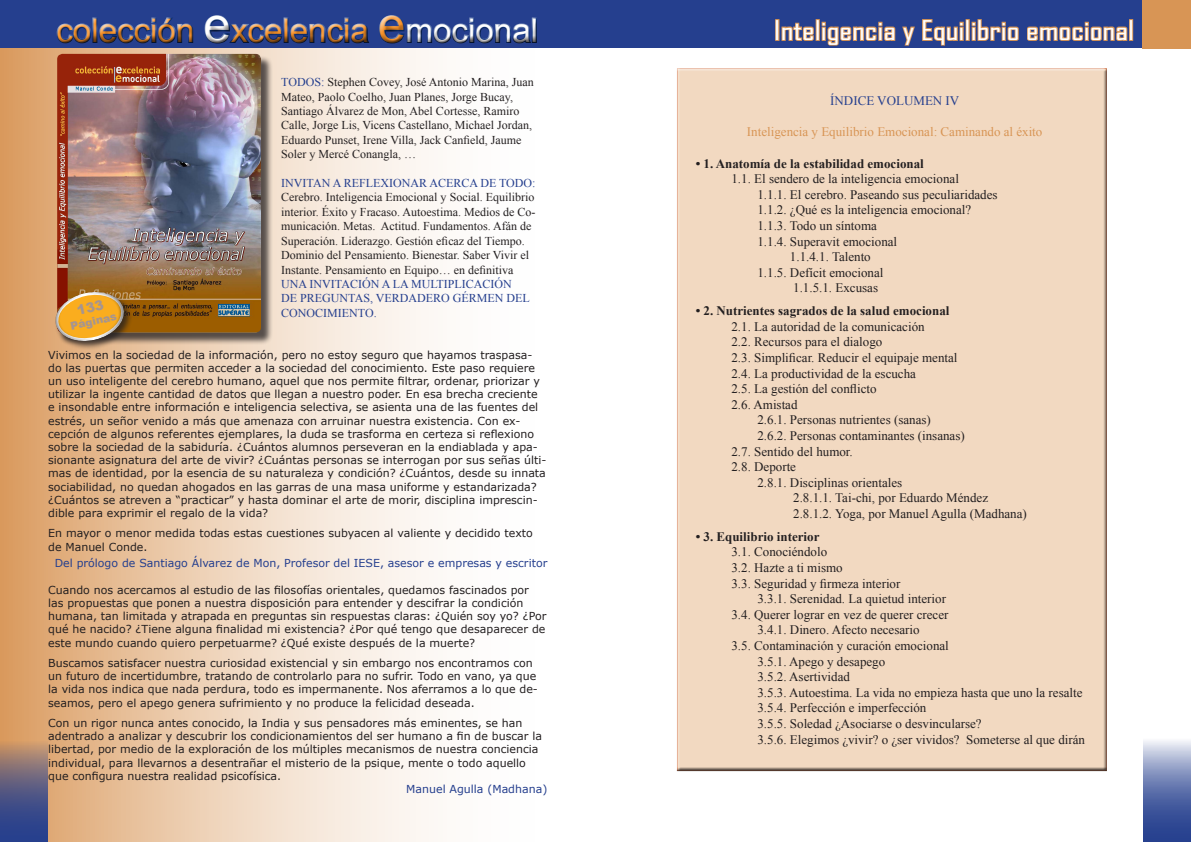
<style>
.page{position:relative;width:1191px;height:842px;background:#fff}
.page>*{position:absolute;margin:0;border:0;box-sizing:border-box;transform-origin:0 0}
.t1{font:32.5px "Arial";color:#f6922a}
.t2{font:26px "Agency FB";color:#fff;scale:1.3 1}
.t3{font:13px "Times New Roman";color:#231f20}
.t4{font:700 13px "Times New Roman";color:#231f20}
.t5{font:13px "Times New Roman";color:#d89555}
.t6{font:13px "Times New Roman";color:#253f8e}
.t7{font:12px/14.4px "Times New Roman";color:#231f20}
.t8{font:12px/14.4px "Times New Roman";color:#253f8e}
.t9{font:11px/13.2px "Verdana";color:#231f20}
.t10{font:11px "Verdana";color:#253f8e}
.t11{font:900 10.9px "Arial";color:#a69590}
.s1{font-size:48.3px;color:#fff}
.s2{font-size:48.3px}
.s3{color:#fff}
.s4{color:#253f8e}
</style>
<div class="page">
<div style="left:0;top:0;width:595px;height:48px;background:#253f8e"></div>
<div style="left:52px;top:12px;width:492px;height:38px;background:#231f20;opacity:.75"></div>
<div style="left:594px;top:0;width:548px;height:48px;background:#253f8e"></div>
<svg style="left:1143px;top:741px;width:48px;height:101px;background:#6b7db2"></svg>
<svg style="left:0;top:48px;width:544px;height:794px"></svg>
<svg style="left:0;top:741px;width:48px;height:101px;background:#635f80"></svg>
<div style="left:674px;top:68px;width:433px;height:704px;background:#f2d9c1"></div>
<div style="left:775px;top:19px;width:4px;height:22px;border:2px solid #d89555"></div>
<svg style="left:781px;top:22px;width:33px;height:19px"></svg>
<div style="left:815px;top:19px;width:4px;height:22px;border:2px solid #d89555"></div>
<svg style="left:821px;top:19px;width:142px;height:27px"></svg>
<div style="left:959px;top:27px;width:4px;height:14px;border:2px solid #d89555"></div>
<div style="left:965px;top:19px;width:4px;height:22px;border:2px solid #d89555"></div>
<svg style="left:971px;top:19px;width:48px;height:22px"></svg>
<svg style="left:1027px;top:22px;width:101px;height:19px"></svg>
<div style="left:1129px;top:19px;width:4px;height:22px;border:2px solid #d89555"></div>
<div style="left:1142px;top:0;width:49px;height:48px;background:#d89555"></div>
<div style="left:59px;top:55px;width:214px;height:290px;background:#231f20;opacity:.75"></div>
<img style="left:57px;top:54px;width:204px;height:279px">
<div style="left:54px;top:290px;width:79px;height:60px;background:#231f20;opacity:.75"></div>
<svg style="left:49px;top:285px;width:81px;height:64px;background:#c99241"></svg>
<h1 class="t1" style="left:56px;top:9px;width:483px">colección <span class="s1">e</span>xcelencia <span class="s2">e</span><span class="s3">mocional</span></h1>
<p class="t7" style="left:281px;top:75px;width:254px"><span class="s4">TODOS:</span> Stephen Covey, José Antonio Marina, Juan Mateo, Paolo Coelho, Juan Planes, Jorge Bucay, Santiago Álvarez de Mon, Abel Cortesse, Ramiro Calle, Jorge Lis, Vicens Castellano, Michael Jordan, Eduardo Punset, Irene Villa, Jack Canfield, Jaume Soler y Mercé Conangla, …</p>
<p class="t7" style="left:281px;top:176px;width:256px"><span class="s4">INVITAN A REFLEXIONAR ACERCA DE TODO:<br></span>Cerebro. Inteligencia Emocional y Social. Equilibrio interior. Éxito y Fracaso. Autoestima. Medios de Co&shy;municación. Metas. Actitud. Fundamentos. Afán de Superación. Liderazgo. Gestión eficaz del Tiempo.<br>Dominio del Pensamiento. Bienestar. Saber Vivir el Instante. Pensamiento en Equipo… en definitiva</p>
<p class="t8" style="left:281px;top:276px;width:250px">UNA INVITACIÓN A LA MULTIPLICACIÓN<br>DE PREGUNTAS, VERDADERO GÉRMEN DEL<br>CONOCIMIENTO.</p>
<p class="t9" style="left:48px;top:348px;width:499px">Vivimos en la sociedad de la información, pero no estoy seguro que hayamos traspasa&shy;do las puertas que permiten acceder a la sociedad del conocimiento. Este paso requiere un uso inteligente del cerebro humano, aquel que nos permite filtrar, ordenar, priorizar y utilizar la ingente cantidad de datos que llegan a nuestro poder. En esa brecha creciente e insondable entre información e inteligencia selectiva, se asienta una de las fuentes del estrés, un señor venido a más que amenaza con arruinar nuestra existencia. Con ex&shy;cepción de algunos referentes ejemplares, la duda se trasforma en certeza si reflexiono sobre la sociedad de la sabiduría. ¿Cuántos alumnos perseveran en la endiablada y apa&shy;sionante asignatura del arte de vivir? ¿Cuántas personas se interrogan por sus señas últi&shy;mas de identidad, por la esencia de su naturaleza y condición? ¿Cuántos, desde su innata sociabilidad, no quedan ahogados en las garras de una masa uniforme y estandarizada? ¿Cuántos se atreven a “practicar” y hasta dominar el arte de morir, disciplina imprescin&shy;dible para exprimir el regalo de la vida?</p>
<p class="t9" style="left:48px;top:527px;width:486px">En mayor o menor medida todas estas cuestiones subyacen al valiente y decidido texto de Manuel Conde.</p>
<p class="t10" style="left:55px;top:556px;width:494px">Del prólogo de Santiago Álvarez de Mon, Profesor del IESE, asesor e empresas y escritor</p>
<p class="t9" style="left:48px;top:583px;width:500px">Cuando nos acercamos al estudio de las filosofías orientales, quedamos fascinados por las propuestas que ponen a nuestra disposición para entender y descifrar la condición humana, tan limitada y atrapada en preguntas sin respuestas claras: ¿Quién soy yo? ¿Por qué he nacido? ¿Tiene alguna finalidad mi existencia? ¿Por qué tengo que desaparecer de este mundo cuando quiero perpetuarme? ¿Qué existe después de la muerte?</p>
<p class="t9" style="left:48px;top:656px;width:491px">Buscamos satisfacer nuestra curiosidad existencial y sin embargo nos encontramos con un futuro de incertidumbre, tratando de controlarlo para no sufrir. Todo en vano, ya que la vida nos indica que nada perdura, todo es impermanente. Nos aferramos a lo que de&shy;seamos, pero el apego genera sufrimiento y no produce la felicidad deseada.</p>
<p class="t9" style="left:48px;top:716px;width:495px">Con un rigor nunca antes conocido, la India y sus pensadores más eminentes, se han adentrado a analizar y descubrir los condicionamientos del ser humano a fin de buscar la libertad, por medio de la exploración de los múltiples mecanismos de nuestra conciencia individual, para llevarnos a desentrañar el misterio de la psique, mente o todo aquello que configura nuestra realidad psicofísica.</p>
<p class="t10" style="left:406px;top:781px;width:142px">Manuel Agulla (Madhana)</p>
<p class="t11" style="left:69px;top:318px;width:49px;rotate:-13deg">Páginas</p>
<p class="t2" style="left:774px;top:14px;width:278px">Inteligencia y Equilibrio emocional</p>
<p class="t6" style="left:830px;top:92px;width:131px">ÍNDICE VOLUMEN IV</p>
<p class="t5" style="left:747px;top:123px;width:297px">Inteligencia y Equilibrio Emocional: Caminando al éxito</p>
<p class="t4" style="left:695px;top:154px;width:230px">• 1. Anatomía de la estabilidad emocional</p>
<p class="t3" style="left:731px;top:170px;width:229px">1.1. El sendero de la inteligencia emocional</p>
<p class="t3" style="left:757px;top:186px;width:242px">1.1.1. El cerebro. Paseando sus peculiaridades</p>
<p class="t3" style="left:757px;top:201px;width:215px">1.1.2. ¿Qué es la inteligencia emocional?</p>
<p class="t3" style="left:757px;top:217px;width:121px">1.1.3. Todo un síntoma</p>
<p class="t3" style="left:757px;top:232px;width:141px">1.1.4. Superavit emocional</p>
<p class="t3" style="left:790px;top:248px;width:82px">1.1.4.1. Talento</p>
<p class="t3" style="left:757px;top:264px;width:128px">1.1.5. Defícit emocional</p>
<p class="t3" style="left:793px;top:279px;width:86px">1.1.5.1. Excusas</p>
<p class="t4" style="left:695px;top:302px;width:255px">• 2. Nutrientes sagrados de la salud emocional</p>
<p class="t3" style="left:731px;top:318px;width:195px">2.1. La autoridad de la comunicación</p>
<p class="t3" style="left:731px;top:333px;width:152px">2.2. Recursos para el dialogo</p>
<p class="t3" style="left:731px;top:349px;width:228px">2.3. Simplificar. Reducir el equipaje mental</p>
<p class="t3" style="left:731px;top:364px;width:186px">2.4. La productividad de la escucha</p>
<p class="t3" style="left:731px;top:380px;width:147px">2.5. La gestión del conflicto</p>
<p class="t3" style="left:731px;top:396px;width:68px">2.6. Amistad</p>
<p class="t3" style="left:757px;top:411px;width:175px">2.6.1. Personas nutrientes (sanas)</p>
<p class="t3" style="left:757px;top:427px;width:209px">2.6.2. Personas contaminantes (insanas)</p>
<p class="t3" style="left:731px;top:442px;width:123px">2.7. Sentido del humor.</p>
<p class="t3" style="left:731px;top:458px;width:66px">2.8. Deporte</p>
<p class="t3" style="left:757px;top:474px;width:146px">2.8.1. Disciplinas orientales</p>
<p class="t3" style="left:793px;top:489px;width:196px">2.8.1.1. Tai-chi, por Eduardo Méndez</p>
<p class="t3" style="left:793px;top:505px;width:235px">2.8.1.2. Yoga, por Manuel Agulla (Madhana)</p>
<p class="t4" style="left:695px;top:527px;width:125px">• 3. Equilibrio interior</p>
<p class="t3" style="left:731px;top:543px;width:97px">3.1. Conociéndolo</p>
<p class="t3" style="left:731px;top:559px;width:113px">3.2. Hazte a ti mismo</p>
<p class="t3" style="left:731px;top:574px;width:170px">3.3. Seguridad y firmeza interior</p>
<p class="t3" style="left:757px;top:590px;width:190px">3.3.1. Serenidad. La quietud interior</p>
<p class="t3" style="left:731px;top:606px;width:218px">3.4. Querer lograr en vez de querer crecer</p>
<p class="t3" style="left:757px;top:621px;width:164px">3.4.1. Dinero. Afecto necesario</p>
<p class="t3" style="left:731px;top:637px;width:219px">3.5. Contaminación y curación emocional</p>
<p class="t3" style="left:757px;top:652px;width:129px">3.5.1. Apego y desapego</p>
<p class="t3" style="left:757px;top:668px;width:94px">3.5.2. Asertividad</p>
<p class="t3" style="left:757px;top:684px;width:326px">3.5.3. Autoestima. La vida no empieza hasta que uno la resalte</p>
<p class="t3" style="left:757px;top:699px;width:170px">3.5.4. Perfección e imperfección</p>
<p class="t3" style="left:757px;top:715px;width:226px">3.5.5. Soledad ¿Asociarse o desvincularse?</p>
<p class="t3" style="left:757px;top:730px;width:329px">3.5.6. Elegimos ¿vivir? o ¿ser vividos? Someterse al que dirán</p>
</div>
